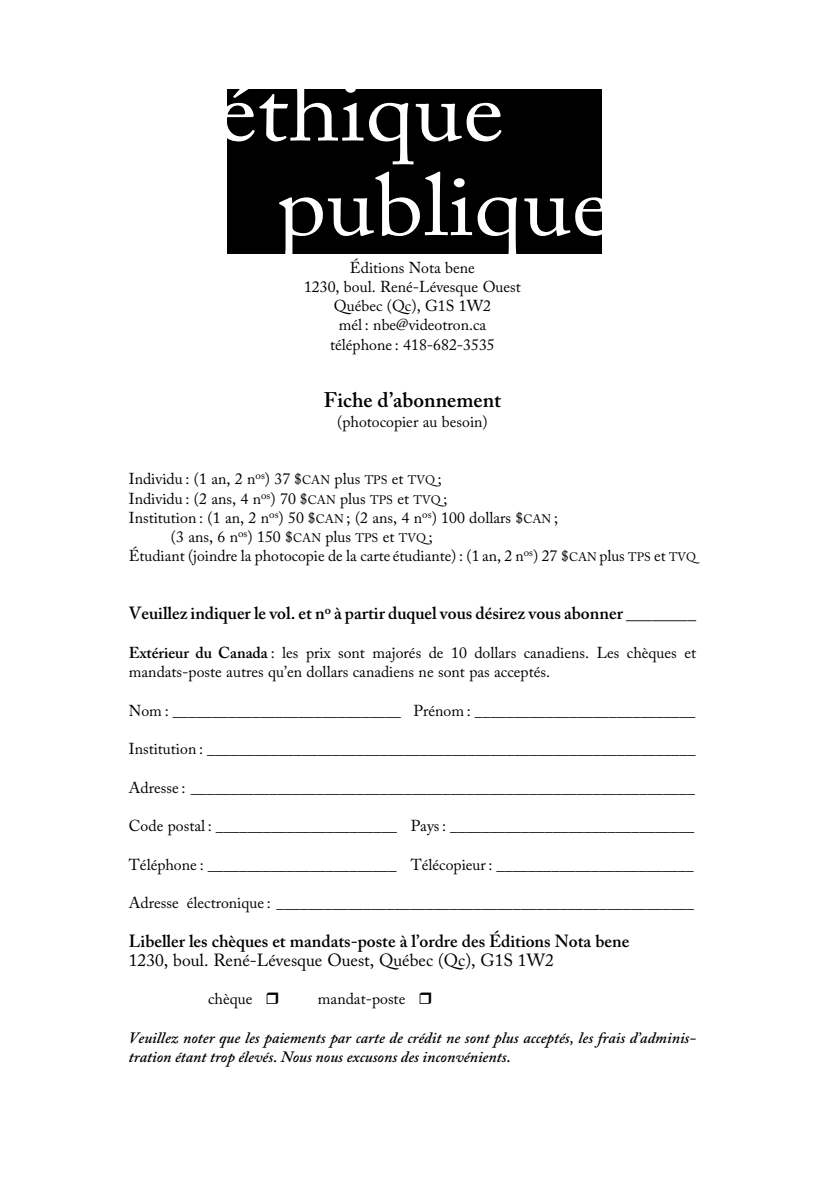
<style>
.page{position:relative;width:825px;height:1203px;background:#fff}
.page>*{position:absolute;margin:0;border:0;box-sizing:border-box;transform-origin:0 0}
.t1{font:87.5px/94.5px "Adobe Caslon Pro";color:#fff;scale:1.1 1}
.t2{font:600 21px "Adobe Caslon Pro";color:#000}
.t3{font:600 17.5px "Adobe Caslon Pro";color:#000}
.t4{font:17.5px "Adobe Caslon Pro";color:#000}
.t5{font:15.75px/19.2px "Adobe Caslon Pro";color:#000;text-align:center}
.t6{font:italic 600 15.75px/19.2px "Adobe Caslon Pro";color:#000}
.s1{font-size:12.25px}
.s2{font-weight:400}
.s3{font-weight:600}
</style>
<div class="page">
<div style="left:227px;top:89px;width:375px;height:165px;background:#000"></div>
<h1 class="t1" style="left:277px;top:74px;width:307px;text-indent:-61px">éthique publique</h1>
<p class="t5" style="left:304px;top:260px;width:218px">Éditions Nota bene<br>1230, boul. René-Lévesque Ouest<br>Québec (Qc), G1S 1W2<br>mél : nbe@videotron.ca<br>téléphone : 418-682-3535</p>
<h2 class="t2" style="left:324px;top:392px;width:179px">Fiche d’abonnement</h2>
<p class="t5" style="left:337px;top:414px;width:152px">(photocopier au besoin)</p>
<p class="t5" style="left:129px;top:471px;width:314px">Individu : (1 an, 2 n<sup>os</sup>) 37 $<span class="s1">CAN</span> plus <span class="s1">TPS</span> et <span class="s1">TVQ</span> ;</p>
<p class="t5" style="left:129px;top:491px;width:320px">Individu : (2 ans, 4 n<sup>os</sup>) 70 $<span class="s1">CAN</span> plus <span class="s1">TPS</span> et <span class="s1">TVQ</span> ;</p>
<p class="t5" style="left:129px;top:510px;width:431px">Institution : (1 an, 2 n<sup>os</sup>) 50 $<span class="s1">CAN</span> ; (2 ans, 4 n<sup>os</sup>) 100 dollars $<span class="s1">CAN</span> ;</p>
<p class="t5" style="left:171px;top:529px;width:263px">(3 ans, 6 n<sup>os</sup>) 150 $<span class="s1">CAN</span> plus <span class="s1">TPS</span> et <span class="s1">TVQ</span> ;</p>
<p class="t5" style="left:129px;top:548px;width:569px">Étudiant (joindre la photocopie de la carte étudiante) : (1 an, 2 n<sup>os</sup>) 27 $<span class="s1">CAN</span> plus <span class="s1">TPS</span> et <span class="s1">TVQ</span></p>
<p class="t3" style="left:129px;top:607px;width:568px">Veuillez indiquer le vol. et n<sup>o</sup> à partir duquel vous désirez vous abonner _______<span class="s2">_</span></p>
<p class="t5" style="left:129px;top:645px;width:569px;text-align:left"><span class="s3">Extérieur du Canada</span> : les prix sont majorés de 10 dollars canadiens. Les chèques et mandats-poste autres qu’en dollars canadiens ne sont pas acceptés.</p>
<p class="t5" style="left:129px;top:702px;width:568px">Nom : _____________________________ Prénom : ____________________________</p>
<p class="t5" style="left:129px;top:741px;width:568px">Institution : ______________________________________________________________</p>
<p class="t5" style="left:129px;top:779px;width:567px">Adresse : ________________________________________________________________</p>
<p class="t5" style="left:129px;top:818px;width:567px">Code postal : _______________________ Pays : _______________________________</p>
<p class="t5" style="left:129px;top:856px;width:566px">Téléphone : ________________________ Télécopieur : _________________________</p>
<p class="t5" style="left:129px;top:895px;width:566px">Adresse électronique : _____________________________________________________</p>
<p class="t3" style="left:129px;top:934px;width:502px">Libeller les chèques et mandats-poste à l’ordre des Éditions Nota bene</p>
<p class="t4" style="left:129px;top:953px;width:426px">1230, boul. René-Lévesque Ouest, Québec (Qc), G1S 1W2</p>
<p class="t5" style="left:208px;top:991px;width:46px">chèque</p>
<p class="t5" style="left:318px;top:991px;width:89px">mandat-poste</p>
<p class="t6" style="left:129px;top:1030px;width:569px">Veuillez noter que les paiements par carte de crédit ne sont plus acceptés, les frais d’adminis&shy;tration étant trop élevés. Nous nous excusons des inconvénients.</p>
</div>
